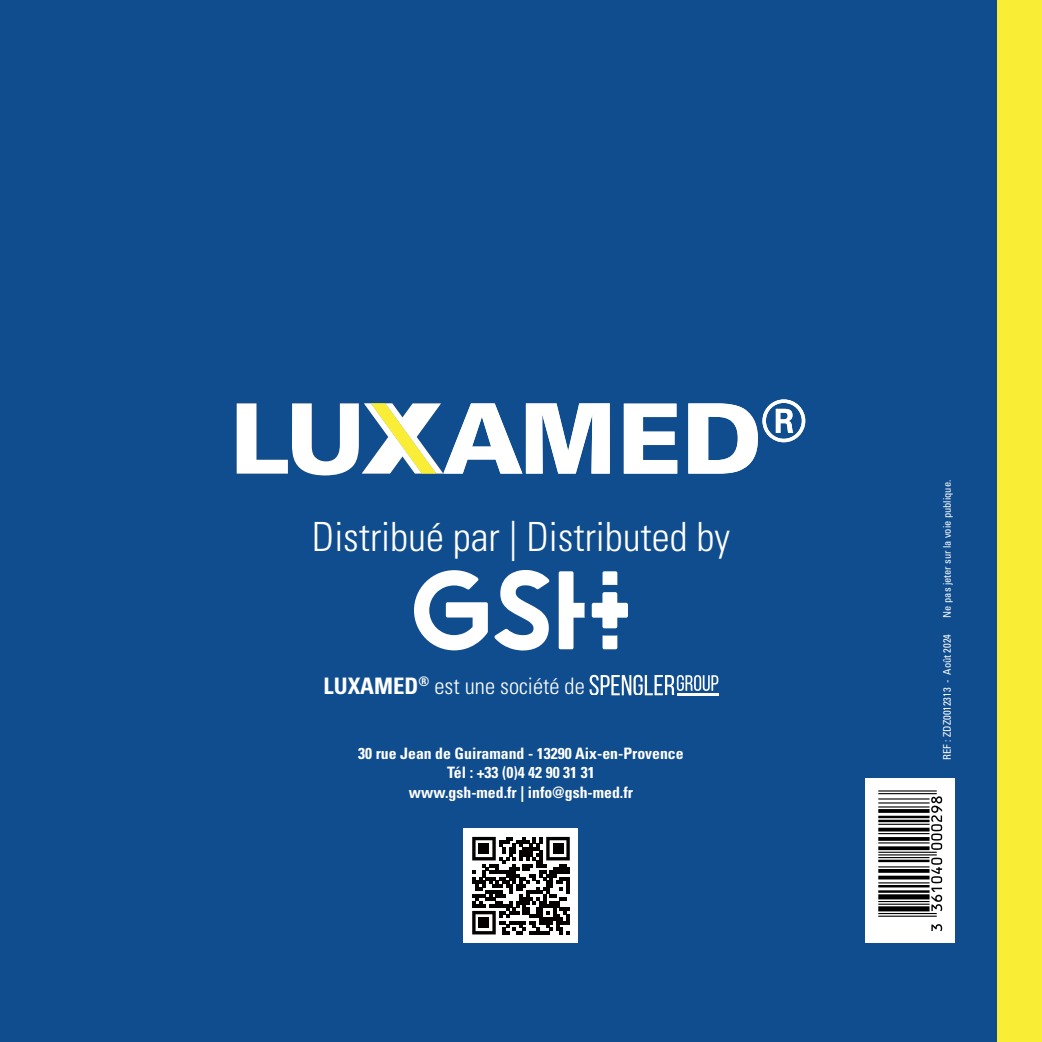
<style>
.page{position:relative;width:1042px;height:1042px;background:#104d8e}
.page>*{position:absolute;margin:0;border:0;box-sizing:border-box;transform-origin:0 0}
.t1{font:300 condensed 40.25px "Univers LT Std";color:#fff}
.t2{font:300 condensed 22.75px "Univers LT Std";color:#fff}
.t3{font:700 condensed 15.75px/19.2px "Univers LT Std";color:#fff;text-align:center}
.t4{font:condensed 10.5px "Univers LT Std";color:#fff}
.s1{font-weight:700}
</style>
<div class="page">
<div style="left:997px;top:0;width:45px;height:1042px;background:#faed36"></div>
<svg style="left:590px;top:675px;width:128px;height:20px"></svg>
<hr style="left:677px;top:693px;width:41px;height:2px;background:#fff">
<svg style="left:414px;top:570px;width:74px;height:80px"></svg>
<svg style="left:494px;top:570px;width:55px;height:80px"></svg>
<svg style="left:602px;top:571px;width:15px;height:14px"></svg>
<svg style="left:602px;top:635px;width:15px;height:14px"></svg>
<svg style="left:559px;top:571px;width:26px;height:78px"></svg>
<svg style="left:592px;top:592px;width:36px;height:36px"></svg>
<svg style="left:624px;top:404px;width:53px;height:69px"></svg>
<svg style="left:688px;top:399px;width:117px;height:74px"></svg>
<svg style="left:237px;top:403px;width:373px;height:72px"></svg>
<div style="left:464px;top:828px;width:114px;height:115px;background:#fff"></div>
<svg style="left:472px;top:837px;width:98px;height:97px"></svg>
<div style="left:479px;top:917px;width:10px;height:11px;background:#040000"></div>
<svg style="left:865px;top:778px;width:89px;height:165px;background:#f1f1f1"></svg>
<hr style="left:878px;top:790px;width:59px;height:1px;background:#000">
<hr style="left:878px;top:793px;width:59px;height:1px;background:#000">
<hr style="left:878px;top:798px;width:51px;height:1px;background:#000">
<hr style="left:878px;top:802px;width:51px;height:1px;background:#000">
<hr style="left:878px;top:806px;width:51px;height:1px;background:#000">
<svg style="left:878px;top:809px;width:51px;height:4px"></svg>
<hr style="left:878px;top:816px;width:51px;height:2px;background:#000">
<hr style="left:878px;top:820px;width:51px;height:2px;background:#000">
<hr style="left:878px;top:824px;width:51px;height:1px;background:#000">
<hr style="left:878px;top:828px;width:51px;height:3px;background:#000">
<hr style="left:878px;top:833px;width:51px;height:1px;background:#000">
<svg style="left:878px;top:837px;width:51px;height:4px"></svg>
<hr style="left:878px;top:842px;width:51px;height:1px;background:#000">
<svg style="left:878px;top:846px;width:51px;height:4px"></svg>
<hr style="left:878px;top:851px;width:59px;height:2px;background:#000">
<hr style="left:878px;top:854px;width:59px;height:1px;background:#000">
<hr style="left:878px;top:857px;width:51px;height:1px;background:#000">
<hr style="left:878px;top:859px;width:51px;height:3px;background:#000">
<hr style="left:878px;top:866px;width:51px;height:1px;background:#000">
<svg style="left:878px;top:869px;width:51px;height:4px"></svg>
<svg style="left:878px;top:875px;width:51px;height:4px"></svg>
<hr style="left:878px;top:882px;width:51px;height:1px;background:#000">
<hr style="left:878px;top:885px;width:51px;height:2px;background:#000">
<hr style="left:878px;top:890px;width:51px;height:3px;background:#000">
<div style="left:878px;top:894px;width:51px;height:5px;background:#000"></div>
<hr style="left:878px;top:901px;width:51px;height:1px;background:#000">
<hr style="left:878px;top:903px;width:51px;height:2px;background:#000">
<div style="left:878px;top:906px;width:51px;height:5px;background:#000"></div>
<hr style="left:878px;top:913px;width:59px;height:1px;background:#000">
<hr style="left:878px;top:915px;width:59px;height:2px;background:#000">
<svg style="left:931px;top:924px;width:11px;height:7px"></svg>
<svg style="left:931px;top:857px;width:11px;height:54px"></svg>
<svg style="left:931px;top:796px;width:11px;height:54px"></svg>
<h1 class="t1" style="left:312px;top:518px;width:419px">Distribué par | Distributed by</h1>
<h2 class="t2" style="left:324px;top:674px;width:263px"><span class="s1">LUXAMED</span><sup>®</sup> est une société de</h2>
<p class="t3" style="left:358px;top:744px;width:327px">30 rue Jean de Guiramand - 13290 Aix-en-Provence<br>Tél : +33 (0)4 42 90 31 31<br>www.gsh-med.fr | info@gsh-med.fr</p>
<p class="t4" style="left:942px;top:617px;width:139px;rotate:-90deg">Ne pas jeter sur la voie publique.</p>
<p class="t4" style="left:942px;top:760px;width:127px;rotate:-90deg">REF : ZDZ0012313 - Août 2024</p>
</div>
